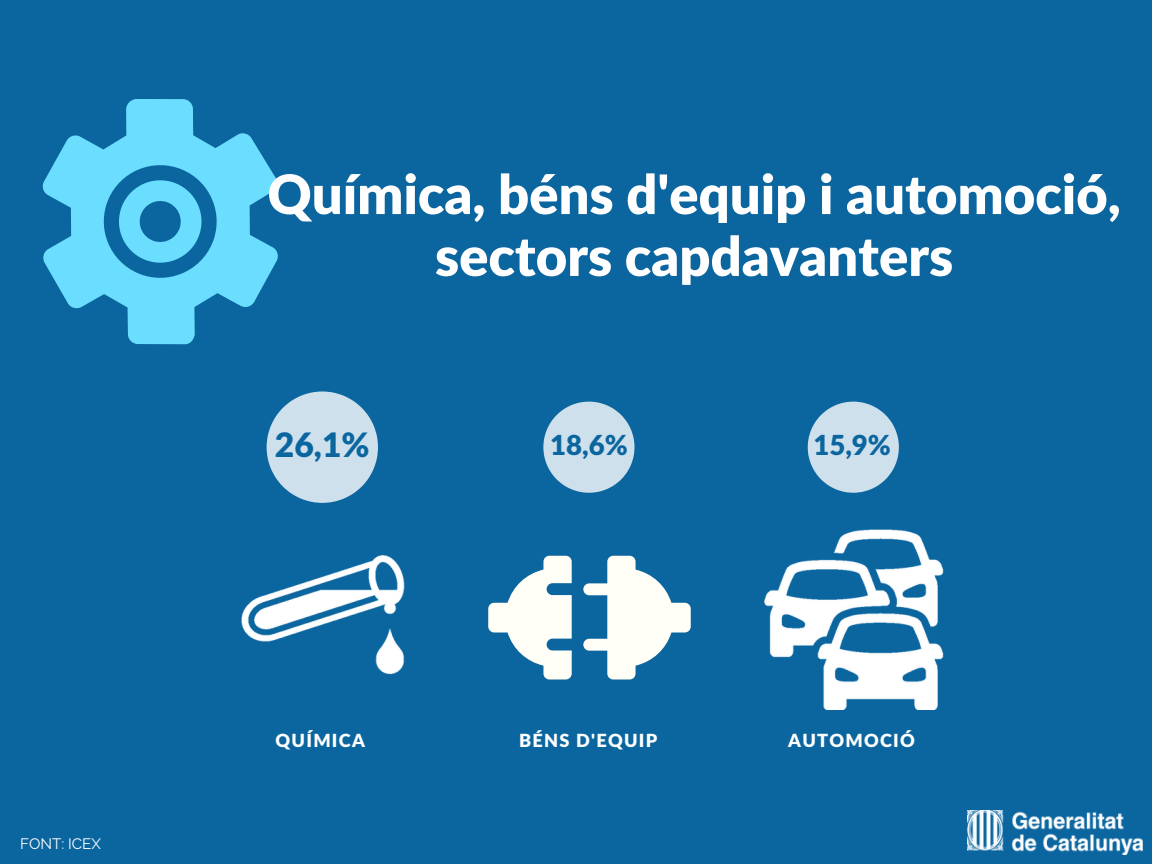
<style>
.page{position:relative;width:1152px;height:864px;background:#0b66a0}
.page>*{position:absolute;margin:0;border:0;box-sizing:border-box;transform-origin:0 0}
.t1{font:900 54.3px/61.8px "Lato";color:#fff;text-align:center}
.t2{font:900 33.6px "Lato";color:#0b66a0}
.t3{font:900 27.6px "Lato";color:#0b66a0}
.t4{font:900 18.15px "Lato";letter-spacing:.07em;color:#fff}
.t5{font:15.15px "Raleway";color:#fff}
</style>
<div class="page">
<img style="left:967px;top:810px;width:176px;height:45px">
<svg style="left:43px;top:99px;width:235px;height:245px;fill:#6bdeff"></svg>
<svg style="left:488px;top:556px;width:203px;height:124px"></svg>
<img style="left:764px;top:529px;width:180px;height:181px">
<img style="left:241px;top:555px;width:164px;height:119px">
<svg style="left:267px;top:392px;width:111px;height:111px"></svg>
<svg style="left:543px;top:402px;width:91px;height:91px"></svg>
<svg style="left:808px;top:402px;width:91px;height:91px"></svg>
<p class="t5" style="left:20px;top:835px;width:82px">FONT: ICEX</p>
<p class="t1" style="left:267px;top:162px;width:855px">Química, béns d'equip i automoció, sectors capdavanters</p>
<p class="t2" style="left:275px;top:423px;width:96px">26,1%</p>
<p class="t3" style="left:550px;top:427px;width:79px">18,6%</p>
<p class="t3" style="left:813px;top:427px;width:79px">15,9%</p>
<p class="t4" style="left:276px;top:729px;width:91px">QUÍMICA</p>
<p class="t4" style="left:519px;top:729px;width:140px">BÉNS D'EQUIP</p>
<p class="t4" style="left:788px;top:729px;width:128px">AUTOMOCIÓ</p>
</div>
